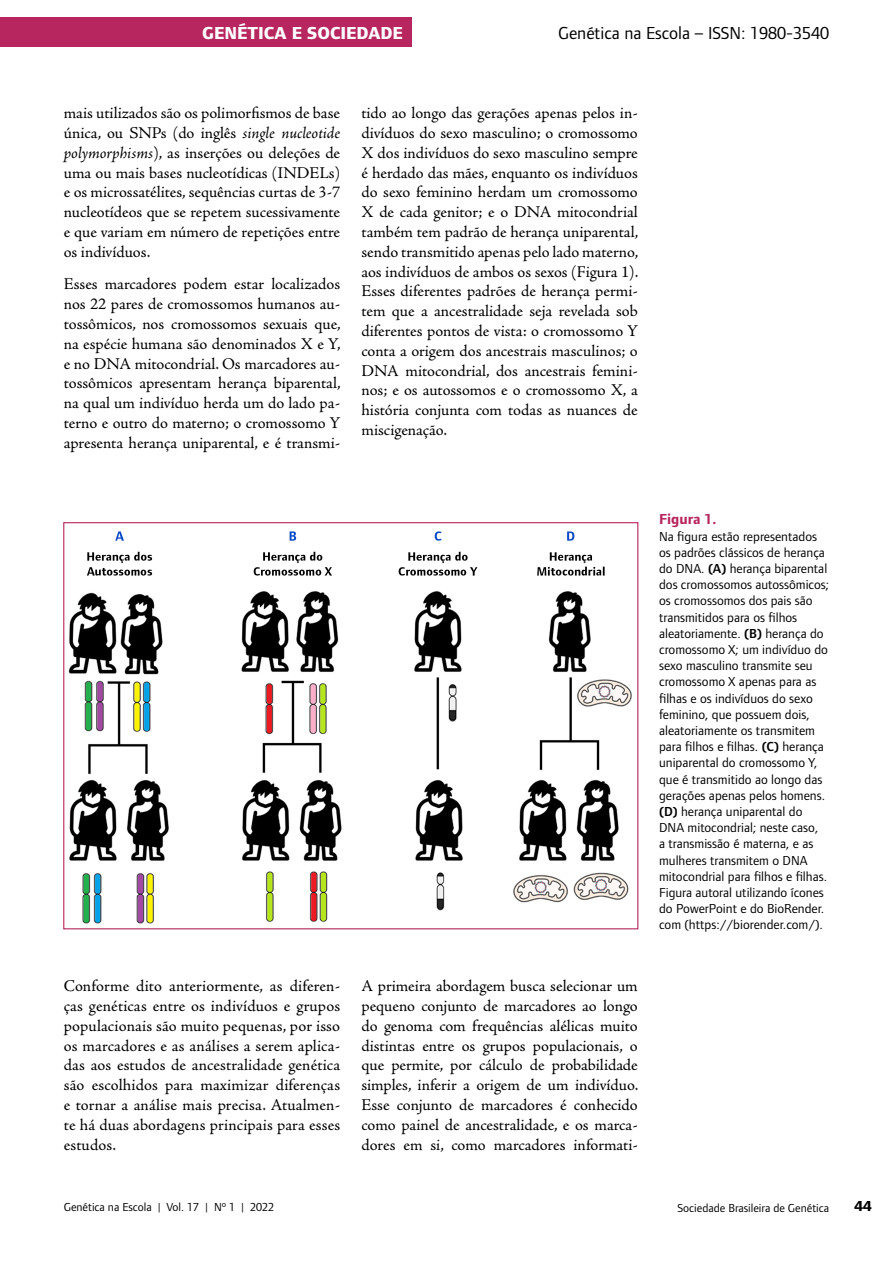
<style>
.page{position:relative;width:893px;height:1263px;background:#fff}
.page>*{position:absolute;margin:0;border:0;box-sizing:border-box;transform-origin:0 0}
.t1{font:18px "Foundry Form Sans";color:#000}
.t2{font:800 18px "Foundry Form Sans";color:#fff}
.Texto{font:16.5px/19.8px "Adobe Jenson Pro";color:#000;text-align:justify}
.Legenda{font:700 15px "Foundry Form Sans";color:#b7265e}
.t3{font:800 15px "Foundry Form Sans";color:#000}
.Legenda-2{font:13.5px/16.2px "Foundry Form Sans";color:#000}
.t4{font:12px "Foundry Form Sans";color:#000}
.s1{font-style:italic}
.s2{font-weight:600}
</style>
<div class="page">
<img style="left:68px;top:531px;width:564px;height:393px">
<div style="left:0;top:17px;width:412px;height:30px;background:#b7265e"></div>
<p class="t2" style="left:202px;top:23px;width:202px">GENÉTICA E SOCIEDADE</p>
<p class="t1" style="left:558px;top:23px;width:273px">Genética na Escola – ISSN: 1980-3540</p>
<p class="Texto" style="left:64px;top:103px;width:278px">mais utilizados são os polimorfismos de base única, ou SNPs (do inglês <span class="s1">single nucleotide polymorphisms</span>), as inserções ou deleções de uma ou mais bases nucleotídicas (INDELs) e os microssatélites, sequências curtas de 3-7 nucleotídeos que se repetem sucessivamente e que variam em número de repetições entre os indivíduos.</p>
<p class="Texto" style="left:64px;top:275px;width:278px">Esses marcadores podem estar localizados nos 22 pares de cromossomos humanos au&shy;tossômicos, nos cromossomos sexuais que, na espécie humana são denominados X e Y, e no DNA mitocondrial. Os marcadores au&shy;tossômicos apresentam herança biparental, na qual um indivíduo herda um do lado pa&shy;terno e outro do materno; o cromossomo Y apresenta herança uniparental, e é transmi-</p>
<p class="Texto" style="left:361px;top:103px;width:278px">tido ao longo das gerações apenas pelos in&shy;divíduos do sexo masculino; o cromossomo X dos indivíduos do sexo masculino sempre é herdado das mães, enquanto os indivíduos do sexo feminino herdam um cromossomo X de cada genitor; e o DNA mitocondrial também tem padrão de herança uniparental, sendo transmitido apenas pelo lado materno, aos indivíduos de ambos os sexos (Figura 1).<br>Esses diferentes padrões de herança permi&shy;tem que a ancestralidade seja revelada sob diferentes pontos de vista: o cromossomo Y conta a origem dos ancestrais masculinos; o DNA mitocondrial, dos ancestrais femini&shy;nos; e os autossomos e o cromossomo X, a história conjunta com todas as nuances de miscigenação.</p>
<p class="Texto" style="left:64px;top:976px;width:278px">Conforme dito anteriormente, as diferen&shy;ças genéticas entre os indivíduos e grupos populacionais são muito pequenas, por isso os marcadores e as análises a serem aplica&shy;das aos estudos de ancestralidade genética são escolhidos para maximizar diferenças e tornar a análise mais precisa. Atualmen&shy;te há duas abordagens principais para esses estudos.</p>
<p class="Texto" style="left:361px;top:976px;width:278px">A primeira abordagem busca selecionar um pequeno conjunto de marcadores ao longo do genoma com frequências alélicas muito distintas entre os grupos populacionais, o que permite, por cálculo de probabilidade simples, inferir a origem de um indivíduo.<br>Esse conjunto de marcadores é conhecido como painel de ancestralidade, e os marca&shy;dores em si, como marcadores informati-</p>
<p class="Legenda" style="left:659px;top:511px;width:59px">Figura 1.</p>
<p class="Legenda-2" style="left:659px;top:528px;width:172px">Na figura estão representados os padrões clássicos de herança do DNA. <span class="s2">(A)</span> herança biparental dos cromossomos autossômicos; os cromossomos dos pais são transmitidos para os filhos aleatoriamente. <span class="s2">(B)</span> herança do cromossomo X; um indivíduo do sexo masculino transmite seu cromossomo X apenas para as filhas e os indivíduos do sexo feminino, que possuem dois, aleatoriamente os transmitem para filhos e filhas. <span class="s2">(C)</span> herança uniparental do cromossomo Y, que é transmitido ao longo das gerações apenas pelos homens. <span class="s2">(D)</span> herança uniparental do<br>DNA mitocondrial; neste caso,<br>a transmissão é materna, e as mulheres transmitem o DNA mitocondrial para filhos e filhas.<br>Figura autoral utilizando ícones do PowerPoint e do BioRender. com (https://biorender.com/).</p>
<p class="t4" style="left:64px;top:1200px;width:212px">Genética na Escola | Vol. 17 | Nº 1 | 2022</p>
<p class="t4" style="left:677px;top:1202px;width:153px">Sociedade Brasileira de Genética</p>
<p class="t3" style="left:855px;top:1198px;width:19px">44</p>
</div>
